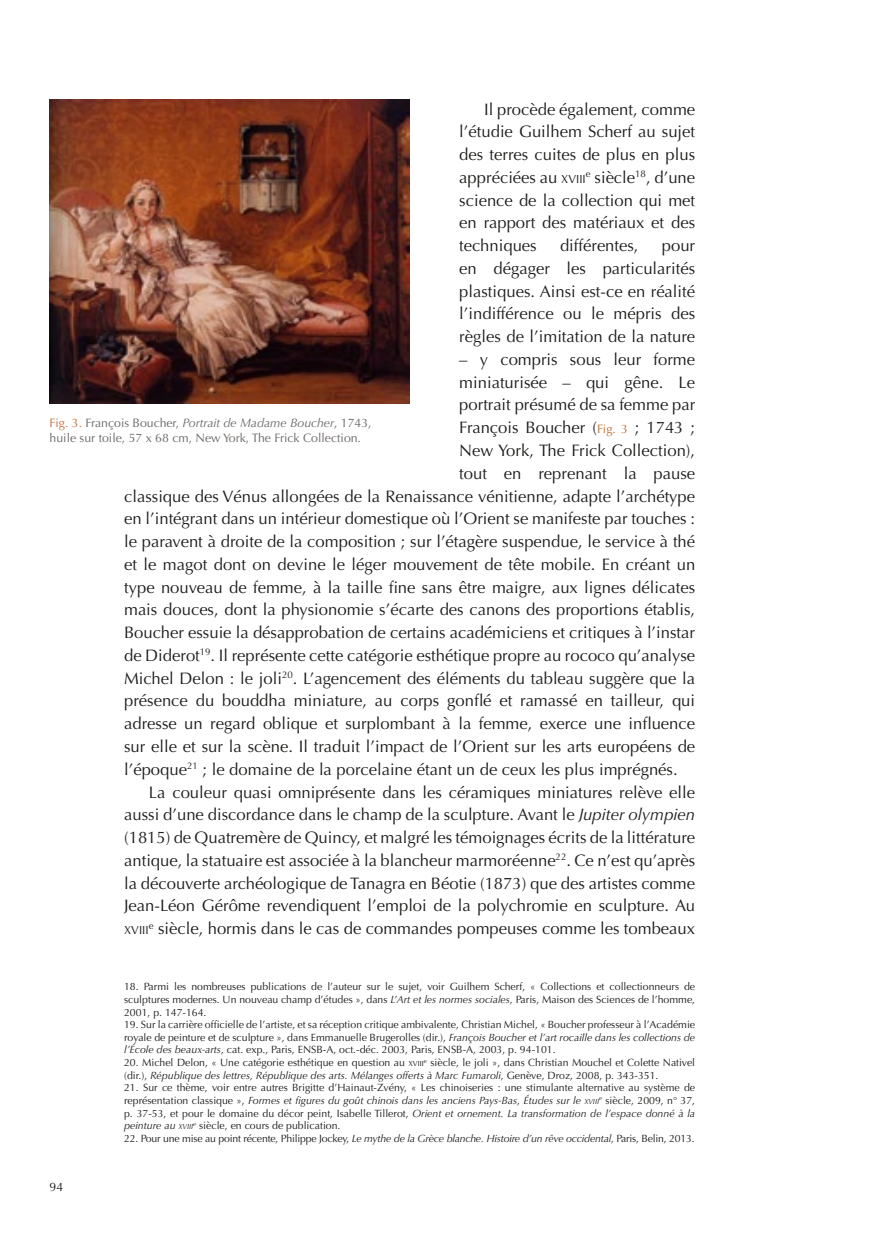
<style>
.page{position:relative;width:869px;height:1241px;background:#fff}
.page>*{position:absolute;margin:0;border:0;box-sizing:border-box;transform-origin:0 0}
.t1{font:16.62px/22.8px "Optima";color:#1d1d1b;text-align:justify}
.t2{font:12.25px/14.7px "Optima";color:#6b6664}
.t3{font:12.25px "Optima";color:#1d1d1b}
.t4{font:11.72px "Optima";color:#1d1d1b}
.t5{font:10.5px/12.6px "Optima";color:#1d1d1b;text-align:justify}
.t6{font:10.5px "Optima";letter-spacing:-.02em;color:#1d1d1b}
.s1{font-size:11.72px}
.s2{font-size:12.25px;color:#bf6e38}
.s3{font-style:italic}
.s4{color:#bf6e38}
.s5{font-size:10.5px;color:#fff}
.s6{font-size:7.35px}
.s7{font-style:italic;font-size:7.35px}
</style>
<div class="page">
<img style="left:50px;top:99px;width:359px;height:304px">
<p class="t1" style="left:459px;top:98px;width:237px;text-indent:25px">Il procède également, comme l’étudie Guilhem Scherf au sujet des terres cuites de plus en plus appréciées au <span class="s1">XVIII</span><sup>e</sup> siècle<sup>18</sup>, d’une science de la collection qui met en rapport des matériaux et des techniques</p>
<p class="t1" style="left:559px;top:234px;width:80px">différentes,</p>
<p class="t1" style="left:459px;top:234px;width:237px;text-indent:202px">pour en dégager les particularités plastiques. Ainsi est-ce en réalité l’indifférence ou le mépris des règles de l’imitation de la nature</p>
<p class="t1" style="left:459px;top:348px;width:237px">– y compris sous leur forme</p>
<p class="t1" style="left:459px;top:371px;width:237px">miniaturisée – qui gêne. Le</p>
<p class="t1" style="left:459px;top:393px;width:237px">portrait présumé de sa femme par</p>
<p class="t1" style="left:459px;top:416px;width:237px">François Boucher (<span class="s2">Fig. 3</span> ; 1743 ;</p>
<p class="t1" style="left:459px;top:439px;width:237px">New York, The Frick Collection),</p>
<p class="t1" style="left:459px;top:462px;width:237px">tout en reprenant la pause</p>
<p class="t1" style="left:124px;top:484px;width:572px">classique des Vénus allongées de la Renaissance vénitienne, adapte l’archétype</p>
<p class="t1" style="left:124px;top:507px;width:572px">en l’intégrant dans un intérieur domestique où l’Orient se manifeste par touches :</p>
<p class="t1" style="left:124px;top:530px;width:572px">le paravent à droite de la composition ; sur l’étagère suspendue, le service à thé</p>
<p class="t1" style="left:124px;top:553px;width:572px">et le magot dont on devine le léger mouvement de tête mobile. En créant un</p>
<p class="t1" style="left:124px;top:575px;width:572px">type nouveau de femme, à la taille fine sans être maigre, aux lignes délicates</p>
<p class="t1" style="left:124px;top:598px;width:572px">mais douces, dont la physionomie s’écarte des canons des proportions établis,</p>
<p class="t1" style="left:124px;top:621px;width:572px">Boucher essuie la désapprobation de certains académiciens et critiques à l’instar</p>
<p class="t1" style="left:124px;top:644px;width:572px">de Diderot<sup>19</sup>. Il représente cette catégorie esthétique propre au rococo qu’analyse</p>
<p class="t1" style="left:124px;top:666px;width:572px">Michel Delon : le joli<sup>20</sup>. L’agencement des éléments du tableau suggère que la</p>
<p class="t1" style="left:124px;top:689px;width:572px">présence du bouddha miniature, au corps gonflé et ramassé en tailleur, qui</p>
<p class="t1" style="left:124px;top:712px;width:572px">adresse un regard oblique et surplombant à la femme, exerce une influence</p>
<p class="t1" style="left:124px;top:735px;width:572px">sur elle et sur la scène. Il traduit l’impact de l’Orient sur les arts européens de</p>
<p class="t1" style="left:124px;top:757px;width:554px">l’époque<sup>21</sup> ; le domaine de la porcelaine étant un de ceux les plus imprégnés.</p>
<p class="t1" style="left:149px;top:780px;width:547px">La couleur quasi omniprésente dans les céramiques miniatures relève elle</p>
<p class="t1" style="left:124px;top:803px;width:572px">aussi d’une discordance dans le champ de la sculpture. Avant le <span class="s3">Jupiter olympien</span></p>
<p class="t1" style="left:124px;top:826px;width:572px">(1815) de Quatremère de Quincy, et malgré les témoignages écrits de la littérature</p>
<p class="t1" style="left:124px;top:848px;width:572px">antique, la statuaire est associée à la blancheur marmoréenne<sup>22</sup>. Ce n’est qu’après</p>
<p class="t1" style="left:124px;top:871px;width:572px">la découverte archéologique de Tanagra en Béotie (1873) que des artistes comme</p>
<p class="t1" style="left:124px;top:894px;width:572px">Jean-Léon Gérôme revendiquent l’emploi de la polychromie en sculpture. Au</p>
<p class="t4" style="left:124px;top:923px;width:26px">XVIII</p>
<p class="t1" style="left:149px;top:917px;width:547px"><sup>e</sup> siècle, hormis dans le cas de commandes pompeuses comme les tombeaux</p>
<p class="t2" style="left:50px;top:416px;width:323px"><span class="s4">Fig. 3.</span> François Boucher, <span class="s3">Portrait de Madame Boucher</span>, 1743, huile sur toile, 57 x 68 cm, New York, The Frick Collection.</p>
<p class="t3" style="left:50px;top:1179px;width:22px">94 <span class="s5">|</span></p>
<p class="t5" style="left:124px;top:980px;width:572px">18. Parmi les nombreuses publications de l’auteur sur le sujet, voir Guilhem Scherf, « Collections et collectionneurs de sculptures modernes. Un nouveau champ d’études », dans <span class="s3">L’Art et les normes sociales</span>, Paris, Maison des Sciences de l’homme, 2001, p. 147-164.</p>
<p class="t5" style="left:124px;top:1018px;width:572px">19. Sur la carrière officielle de l’artiste, et sa réception critique ambivalente, Christian Michel, « Boucher professeur à l’Académie royale de peinture et de sculpture », dans Emmanuelle Brugerolles (dir.), <span class="s3">François Boucher et l’art rocaille dans les collections de l’École des beaux-arts</span>, cat. exp., Paris, ENSB-A, oct.-déc. 2003, Paris, ENSB-A, 2003, p. 94-101.</p>
<p class="t5" style="left:124px;top:1056px;width:572px">20. Michel Delon, « Une catégorie esthétique en question au <span class="s6">XVIII</span><sup>e</sup> siècle, le joli », dans Christian Mouchel et Colette Nativel (dir.), <span class="s3">République des lettres, République des arts. Mélanges offerts à Marc Fumaroli</span>, Genève, Droz, 2008, p. 343-351.</p>
<p class="t5" style="left:124px;top:1081px;width:572px">21. Sur ce thème, voir entre autres Brigitte d’Hainaut-Zvény, « Les chinoiseries : une stimulante alternative au système de représentation classique », <span class="s3">Formes et figures du goût chinois dans les anciens Pays-Bas</span>, <span class="s3">Études sur le</span> <span class="s7">XVIII</span><sup>e</sup> siècle, 2009, n° 37, p. 37-53, et pour le domaine du décor peint, Isabelle Tillerot, <span class="s3">Orient et ornement. La transformation de l’espace donné à la peinture au</span> <span class="s7">XVIII</span><sup>e</sup> siècle, en cours de publication.</p>
<p class="t6" style="left:124px;top:1131px;width:571px">22. Pour une mise au point récente, Philippe Jockey, <span class="s3">Le mythe de la Grèce blanche. Histoire d’un rêve occidental</span>, Paris, Belin, 2013.</p>
</div>
